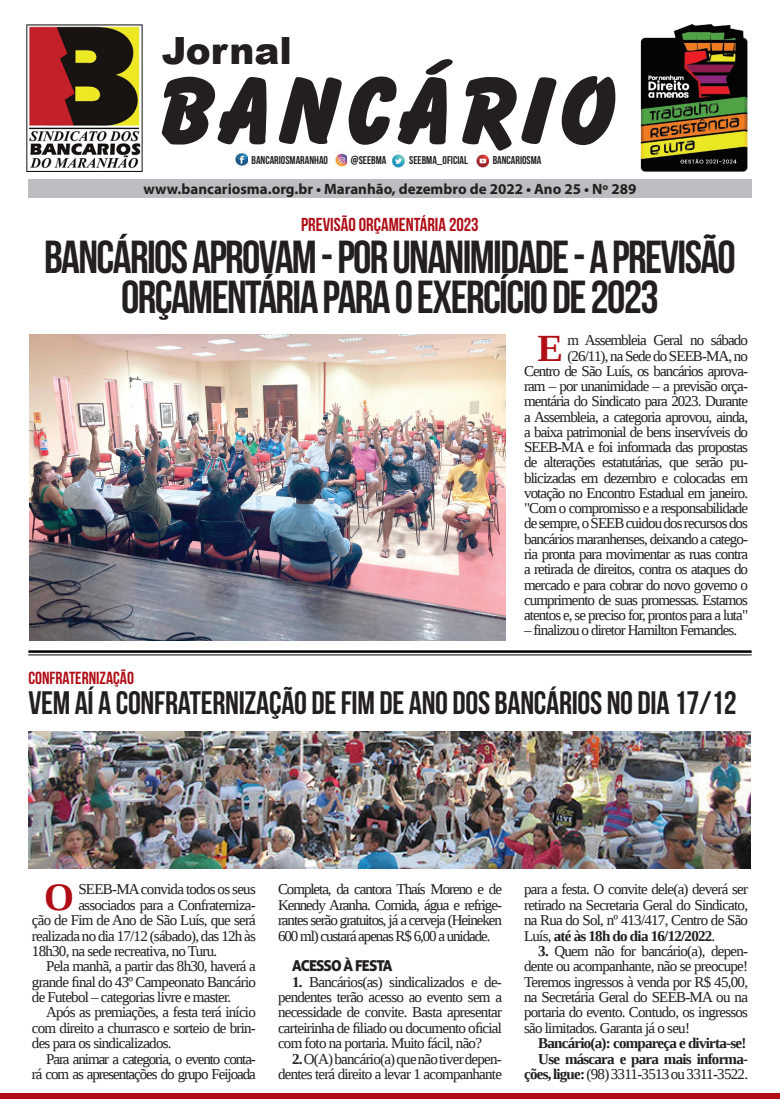
<style>
.page{position:relative;width:780px;height:1099px;background:#fff}
.page>*{position:absolute;margin:0;border:0;box-sizing:border-box;transform-origin:0 0}
.t1{font:46.25px/40px "Bebas Neue";letter-spacing:-.035em;color:#231f20;text-align:center}
.t2{font:700 38.5px "Liberation Serif";color:#b00d15}
.t3{font:700 38.25px "Liberation Serif";color:#b00d15}
.t4{font:900 37.5px "Arial";color:#231f20}
.t5{font:32.5px "Bebas Neue";letter-spacing:-.01em;color:#231f20}
.t6{font:18.75px "Bebas Neue";color:#b00d15}
.t7{font:17.5px "Bebas Neue";color:#b00d15}
.t8{font:15px/15.2px "Liberation Serif";letter-spacing:-.06em;color:#231f20;text-align:justify}
.t9{font:700 15px/15.4px "Liberation Serif";letter-spacing:-.05em;color:#231f20;text-align:right}
.t10{font:700 15px "Myriad Pro";color:#231f20}
.t11{font:15px "Aller Display";letter-spacing:-.065em;color:#231f20}
.t12{font:11.25px "Bebas Neue";color:#231f20}
.s1{font-weight:700}
.s2{font-weight:400}
</style>
<div class="page">
<img style="left:30px;top:335px;width:475px;height:305px">
<div style="left:0;top:1093px;width:780px;height:5px;background:#b00d15"></div>
<div style="left:28px;top:179px;width:723px;height:19px;background:#bcbdc0"></div>
<svg style="left:162px;top:59px;width:453px;height:92px"></svg>
<img style="left:640px;top:24px;width:107px;height:147px">
<img style="left:27px;top:25px;width:115px;height:146px">
<img style="left:235px;top:152px;width:13px;height:14px">
<img style="left:334px;top:153px;width:13px;height:14px">
<img style="left:393px;top:154px;width:12px;height:13px">
<img style="left:476px;top:154px;width:13px;height:13px">
<hr style="left:28px;top:650px;width:723px;height:2px;background:#000">
<hr style="left:28px;top:654px;width:723px;height:1px;background:#000">
<img style="left:28px;top:731px;width:722px;height:137px">
<h3 class="t4" style="left:162px;top:23px;width:132px">Jornal</h3>
<p class="t12" style="left:251px;top:154px;width:78px">BANCARIOSMARANHAO</p>
<p class="t12" style="left:351px;top:154px;width:37px">@SEEBMA</p>
<p class="t12" style="left:409px;top:154px;width:60px">SEEBMA_OFICIAL</p>
<p class="t12" style="left:492px;top:154px;width:50px">BANCARIOSMA</p>
<p class="t10" style="left:144px;top:179px;width:494px">www.bancariosma.org.br • Maranhão, dezembro de 2022 • Ano 25 • Nº 289</p>
<p class="t6" style="left:301px;top:214px;width:179px">PREVISÃO ORÇAMENTÁRIA 2023</p>
<h1 class="t1" style="left:44px;top:237px;width:693px">BANCÁRIOS APROVAM - POR UNANIMIDADE - A PREVISÃO<br>ORÇAMENTÁRIA PARA O EXERCÍCIO DE 2023</h1>
<p class="t8" style="left:524px;top:332px;width:225px;text-align:right">m Assembleia Geral no sábado (26/11), na Sede do SEEB-MA, no<br>Centro de São Luís, os bancários aprova&shy;ram – por unanimidade – a previsão orça&shy;mentária do Sindicato para 2023. Durante a Assembleia, a categoria aprovou, ainda, a baixa patrimonial de bens inservíveis do SEEB-MA e foi informada das propostas de alterações estatutárias, que serão pu&shy;blicizadas em dezembro e colocadas em votação no Encontro Estadual em janeiro. "Com o compromisso e a responsabilidade de sempre, o SEEB cuidou dos recursos dos bancários maranhenses, deixando a catego&shy;ria pronta para movimentar as ruas contra a retirada de direitos, contra os ataques do mercado e para cobrar do novo governo o cumprimento de suas promessas. Estamos atentos e, se preciso for, prontos para a luta"</p>
<p class="t8" style="left:524px;top:622px;width:215px">– finalizou o diretor Hamilton Fernandes.</p>
<h3 class="t3" style="left:537px;top:322px;width:27px">E</h3>
<p class="t7" style="left:28px;top:668px;width:107px">CONFRATERNIZAÇÃO</p>
<h3 class="t5" style="left:28px;top:684px;width:709px">VEM AÍ A CONFRATERNIZAÇÃO DE FIM DE ANO DOS BANCÁRIOS NO DIA 17/12</h3>
<h2 class="t2" style="left:44px;top:870px;width:31px">O</h2>
<p class="t8" style="left:78px;top:881px;width:179px">SEEB-MA convida todos os seus</p>
<p class="t8" style="left:78px;top:897px;width:179px">associados para a Confraterniza-</p>
<p class="t8" style="left:32px;top:912px;width:225px">ção de Fim de Ano de São Luís, que será</p>
<p class="t8" style="left:32px;top:927px;width:225px">realizada no dia 17/12 (sábado), das 12h às</p>
<p class="t8" style="left:32px;top:943px;width:187px">18h30, na sede recreativa, no Turu.</p>
<p class="t8" style="left:46px;top:958px;width:211px">Pela manhã, a partir das 8h30, haverá a</p>
<p class="t8" style="left:32px;top:973px;width:225px">grande final do 43º Campeonato Bancário</p>
<p class="t8" style="left:32px;top:989px;width:201px">de Futebol – categorias livre e master.</p>
<p class="t8" style="left:46px;top:1004px;width:211px">Após as premiações, a festa terá início</p>
<p class="t8" style="left:32px;top:1020px;width:225px">com direito a churrasco e sorteio de brin-</p>
<p class="t8" style="left:32px;top:1035px;width:141px">des para os sindicalizados.</p>
<p class="t8" style="left:46px;top:1050px;width:211px">Para animar a categoria, o evento conta-</p>
<p class="t8" style="left:32px;top:1066px;width:225px">rá com as apresentações do grupo Feijoada</p>
<p class="t8" style="left:278px;top:881px;width:225px">Completa, da cantora Thaís Moreno e de Kennedy Aranha. Comida, água e refrige&shy;rantes serão gratuitos, já a cerveja (Heineken 600 ml) custará apenas R$ 6,00 a unidade.</p>
<p class="t11" style="left:292px;top:956px;width:102px">ACESSO À FESTA</p>
<p class="t8" style="left:278px;top:973px;width:225px;text-indent:14px"><span class="s1">1.</span> Bancários(as) sindicalizados e de&shy;pendentes terão acesso ao evento sem a necessidade de convite. Basta apresentar carteirinha de filiado ou documento oficial com foto na portaria. Muito fácil, não?</p>
<p class="t8" style="left:278px;top:1050px;width:225px;text-align:right"><span class="s1">2.</span> O(A) bancário(a) que não tiver depen&shy;dentes terá direito a levar 1 acompanhante</p>
<p class="t8" style="left:524px;top:881px;width:225px">para a festa. O convite dele(a) deverá ser retirado na Secretaria Geral do Sindicato, na Rua do Sol, nº 413/417, Centro de São Luís, <span class="s1">até às 18h do dia 16/12/2022</span>.</p>
<p class="t8" style="left:524px;top:943px;width:225px;text-indent:14px"><span class="s1">3.</span> Quem não for bancário(a), depen&shy;dente ou acompanhante, não se preocupe!<br>Teremos ingressos à venda por R$ 45,00, na Secretária Geral do SEEB-MA ou na portaria do evento. Contudo, os ingressos são limitados. Garanta já o seu!</p>
<p class="t9" style="left:524px;top:1035px;width:225px">Bancário(a): compareça e divirta-se!<br>Use máscara e para mais informa&shy;ções, ligue: <span class="s2">(98) 3311-3513 ou 3311-3522.</span></p>
</div>
